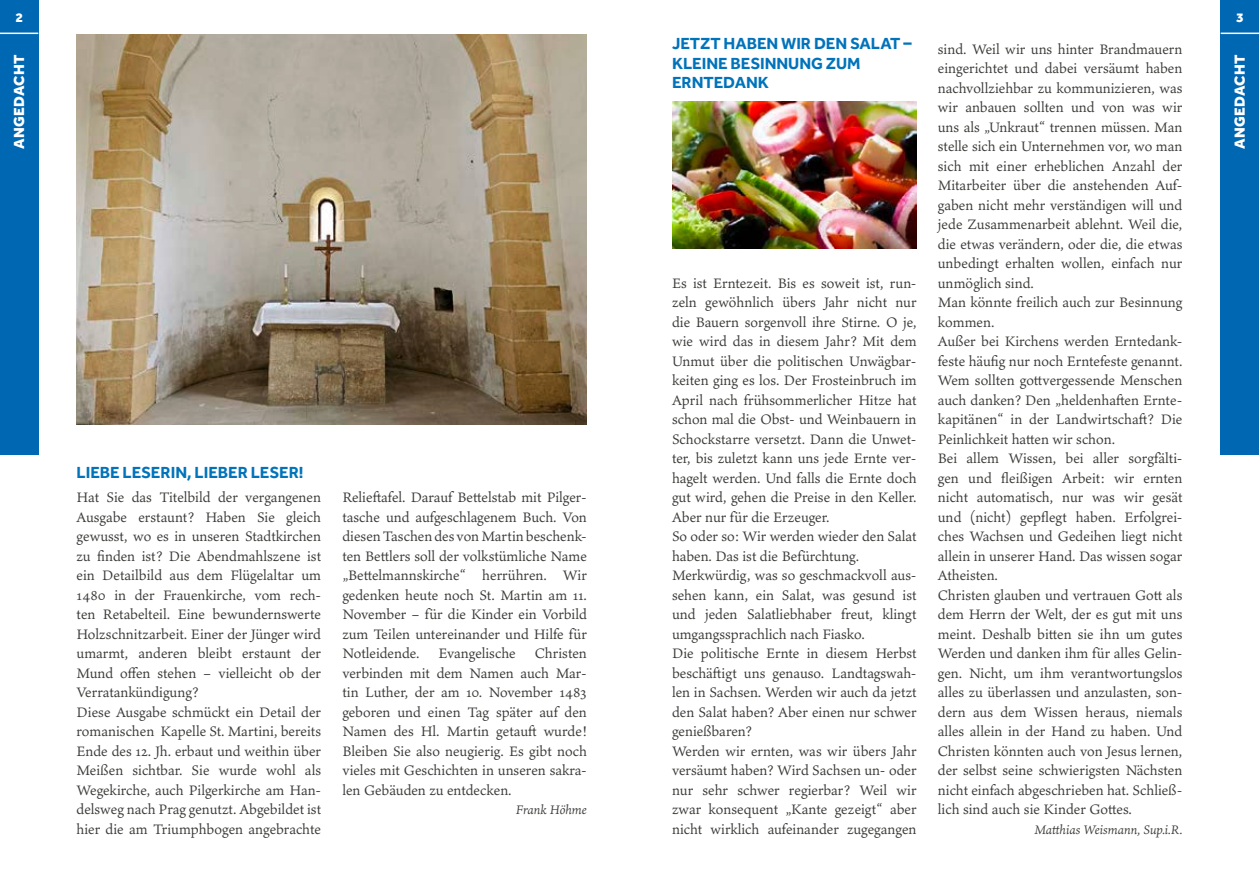
<style>
.page{position:relative;width:1259px;height:893px;background:#fff}
.page>*{position:absolute;margin:0;border:0;box-sizing:border-box;transform-origin:0 0}
.t1{font:16.5px/19.5px "Effra CCVF";color:#0073bb}
.t2{font:15px/19.5px "Ten Oldstyle VF";color:#3a3a38}
.t3{font:15px "Effra CCVF";letter-spacing:.025em;color:#fff}
.t4{font:italic 13.5px "Ten Oldstyle VF";color:#3a3a38}
.t5{font:13.5px "Effra CCVF";color:#fff}
</style>
<div class="page">
<div style="left:0;top:0;width:38px;height:455px;background:#0067b2"></div>
<div style="left:1220px;top:0;width:39px;height:455px;background:#0067b2"></div>
<img style="left:672px;top:102px;width:244px;height:147px">
<img style="left:77px;top:34px;width:510px;height:390px">
<hr style="left:0;top:33px;width:38px;height:1px;background:#fff">
<hr style="left:1220px;top:33px;width:39px;height:1px;background:#fff">
<p class="t5" style="left:15px;top:9px;width:9px">2</p>
<p class="t5" style="left:1236px;top:9px;width:9px">3</p>
<p class="t1" style="left:672px;top:35px;width:241px">JETZT HABEN WIR DEN SALAT –<br>KLEINE BESINNUNG ZUM<br>ERNTEDANK</p>
<p class="t2" style="left:938px;top:39px;width:246px">sind. Weil wir uns hinter Brandmauern eingerichtet und dabei versäumt haben nachvollziehbar zu kommunizieren, was wir anbauen sollten und von was wir uns als „Unkraut“ trennen müssen. Man stelle sich ein Unternehmen vor, wo man sich mit einer erheblichen Anzahl der Mitarbeiter über die anstehenden Auf&shy;gaben nicht mehr verständigen will und jede Zusammenarbeit ablehnt. Weil die, die etwas verändern, oder die, die etwas unbedingt erhalten wollen, einfach nur unmöglich sind.<br>Man könnte freilich auch zur Besinnung kommen.<br>Außer bei Kirchens werden Erntedank&shy;feste häufig nur noch Erntefeste genannt.<br>Wem sollten gottvergessende Menschen auch danken? Den „heldenhaften Ernte&shy;kapitänen“ in der Landwirtschaft? Die Peinlichkeit hatten wir schon.<br>Bei allem Wissen, bei aller sorgfälti&shy;gen und fleißigen Arbeit: wir ernten nicht automatisch, nur was wir gesät und (nicht) gepflegt haben. Erfolgrei&shy;ches Wachsen und Gedeihen liegt nicht allein in unserer Hand. Das wissen sogar Atheisten.<br>Christen glauben und vertrauen Gott als dem Herrn der Welt, der es gut mit uns meint. Deshalb bitten sie ihn um gutes Werden und danken ihm für alles Gelin&shy;gen. Nicht, um ihm verantwortungslos alles zu überlassen und anzulasten, son&shy;dern aus dem Wissen heraus, niemals alles allein in der Hand zu haben. Und Christen könnten auch von Jesus lernen, der selbst seine schwierigsten Nächsten nicht einfach abgeschrieben hat. Schließ&shy;lich sind auch sie Kinder Gottes.</p>
<p class="t4" style="left:1034px;top:820px;width:149px">Matthias Weismann, Sup.i.R.</p>
<p class="t3" style="left:10px;top:149px;width:96px;rotate:-90deg">ANGEDACHT</p>
<p class="t3" style="left:1231px;top:149px;width:96px;rotate:-90deg">ANGEDACHT</p>
<p class="t2" style="left:672px;top:273px;width:246px">Es ist Erntezeit. Bis es soweit ist, run&shy;zeln gewöhnlich übers Jahr nicht nur die Bauern sorgenvoll ihre Stirne. O je, wie wird das in diesem Jahr? Mit dem Unmut über die politischen Unwägbar&shy;keiten ging es los. Der Frosteinbruch im April nach frühsommerlicher Hitze hat schon mal die Obst- und Weinbauern in Schockstarre versetzt. Dann die Unwet&shy;ter, bis zuletzt kann uns jede Ernte ver&shy;hagelt werden. Und falls die Ernte doch gut wird, gehen die Preise in den Keller.<br>Aber nur für die Erzeuger.<br>So oder so: Wir werden wieder den Salat haben. Das ist die Befürchtung.<br>Merkwürdig, was so geschmackvoll aus&shy;sehen kann, ein Salat, was gesund ist und jeden Salatliebhaber freut, klingt umgangssprachlich nach Fiasko.<br>Die politische Ernte in diesem Herbst beschäftigt uns genauso. Landtagswah&shy;len in Sachsen. Werden wir auch da jetzt den Salat haben? Aber einen nur schwer genießbaren?<br>Werden wir ernten, was wir übers Jahr versäumt haben? Wird Sachsen un- oder nur sehr schwer regierbar? Weil wir zwar konsequent „Kante gezeigt“ aber nicht wirklich aufeinander zugegangen</p>
<p class="t1" style="left:77px;top:464px;width:228px">LIEBE LESERIN, LIEBER LESER!</p>
<p class="t2" style="left:77px;top:487px;width:246px">Hat Sie das Titelbild der vergangenen Ausgabe erstaunt? Haben Sie gleich gewusst, wo es in unseren Stadtkirchen zu finden ist? Die Abendmahlszene ist ein Detailbild aus dem Flügelaltar um 1480 in der Frauenkirche, vom rech&shy;ten Retabelteil. Eine bewundernswerte Holzschnitzarbeit. Einer der Jünger wird umarmt, anderen bleibt erstaunt der Mund offen stehen – vielleicht ob der Verratankündigung?<br>Diese Ausgabe schmückt ein Detail der romanischen Kapelle St. Martini, bereits Ende des 12. Jh. erbaut und weithin über Meißen sichtbar. Sie wurde wohl als Wegekirche, auch Pilgerkirche am Han&shy;delsweg nach Prag genutzt. Abgebildet ist hier die am Triumphbogen angebrachte</p>
<p class="t2" style="left:342px;top:487px;width:246px;text-align:justify">Relieftafel. Darauf Bettelstab mit Pilger&shy;tasche und aufgeschlagenem Buch. Von diesen Taschen des von Martin beschenk&shy;ten Bettlers soll der volkstümliche Name „Bettelmannskirche“ herrühren. Wir gedenken heute noch St. Martin am 11.<br>November – für die Kinder ein Vorbild zum Teilen untereinander und Hilfe für Notleidende.</p>
<p class="t2" style="left:342px;top:643px;width:246px;text-align:justify;text-indent:192px">Christen verbinden mit dem Namen auch Mar&shy;tin Luther, der am 10. November 1483 geboren und einen Tag später auf den Namen des Hl. Martin getauft wurde!<br>Bleiben Sie also neugierig. Es gibt noch vieles mit Geschichten in unseren sakra&shy;len Gebäuden zu entdecken.</p>
<p class="t4" style="left:516px;top:800px;width:72px">Frank Höhme</p>
<p class="t2" style="left:438px;top:643px;width:79px">Evangelische</p>
</div>
